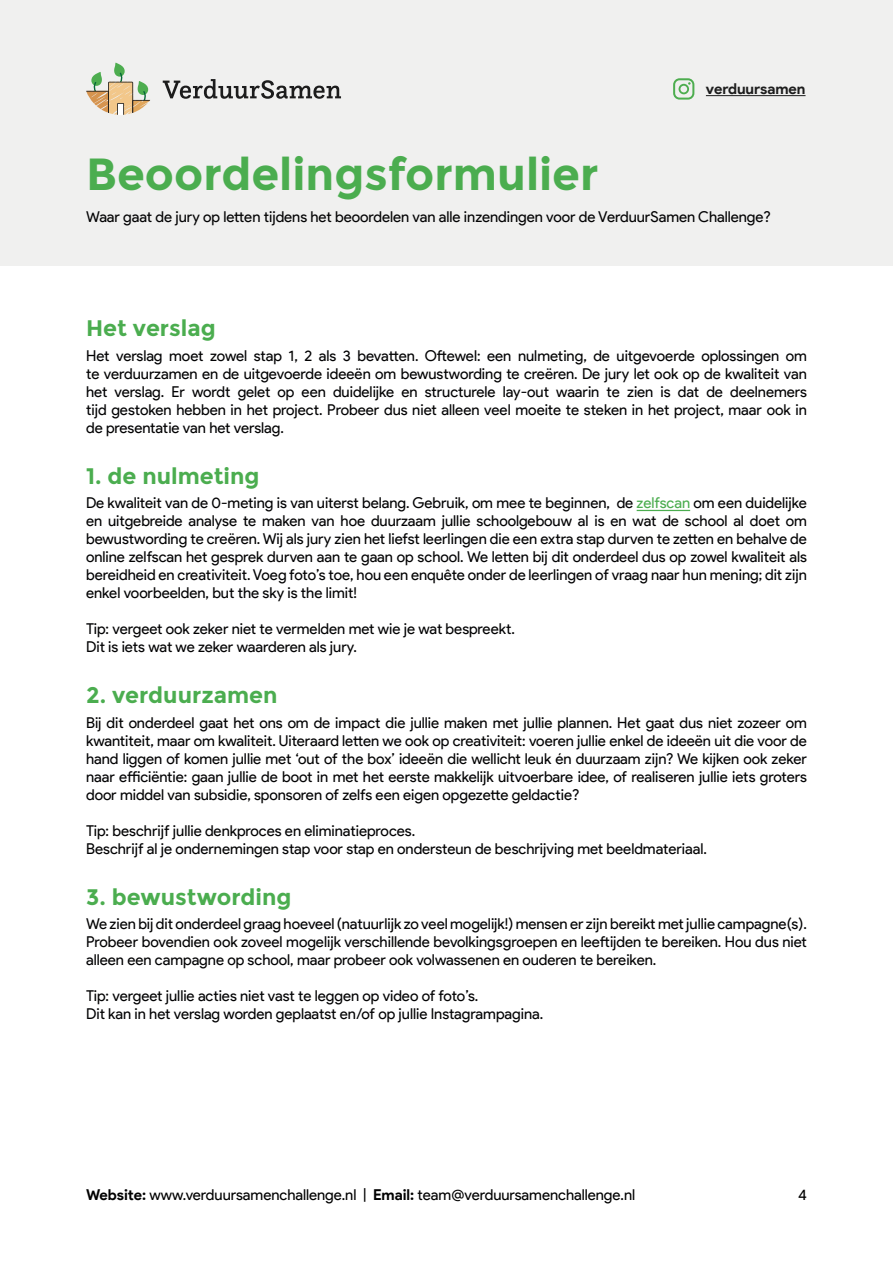
<style>
.page{position:relative;width:893px;height:1263px;background:#fff}
.page>*{position:absolute;margin:0;border:0;box-sizing:border-box;transform-origin:0 0}
.t1{font:700 45px "Montserrat";color:#4bad4f}
.t2{font:700 22.5px "Montserrat";color:#4bad4f}
.t3{font:15px/18px "Product Sans";color:#020203;text-align:justify}
.t4{font:15px "Product Sans";color:#000}
.t5{font:700 15px "Product Sans";color:#1c1c1c}
.s1{color:#4bad4f}
.s2{font-weight:700}
</style>
<div class="page">
<div style="left:0;top:0;width:893px;height:266px;background:#f0f0ef"></div>
<hr style="left:637px;top:510px;width:53px;height:1px;background:#4bad4f">
<svg style="left:673px;top:78px;width:21px;height:22px"></svg>
<svg style="left:86px;top:63px;width:64px;height:52px"></svg>
<svg style="left:163px;top:79px;width:178px;height:20px"></svg>
<hr style="left:706px;top:95px;width:99px;height:1px;background:#1c1c1c">
<h1 class="t1" style="left:86px;top:148px;width:514px">Beoordelingsformulier</h1>
<p class="t5" style="left:706px;top:80px;width:101px">verduursamen</p>
<p class="t3" style="left:86px;top:208px;width:686px">Waar gaat de jury op letten tijdens het beoordelen van alle inzendingen voor de VerduurSamen Challenge?</p>
<h2 class="t2" style="left:86px;top:315px;width:131px">Het verslag</h2>
<p class="t3" style="left:86px;top:347px;width:722px">Het verslag moet zowel stap 1, 2 als 3 bevatten. Oftewel: een nulmeting, de uitgevoerde oplossingen om te verduurzamen en de uitgevoerde ideeën om bewustwording te creëren. De jury let ook op de kwaliteit van het verslag. Er wordt gelet op een duidelijke en structurele lay-out waarin te zien is dat de deelnemers tijd gestoken hebben in het project. Probeer dus niet alleen veel moeite te steken in het project, maar ook in de presentatie van het verslag.</p>
<h2 class="t2" style="left:86px;top:462px;width:175px">1. de nulmeting</h2>
<p class="t3" style="left:86px;top:494px;width:722px">De kwaliteit van de 0-meting is van uiterst belang. Gebruik, om mee te beginnen, de <span class="s1">zelfscan</span> om een duidelijke en uitgebreide analyse te maken van hoe duurzaam jullie schoolgebouw al is en wat de school al doet om bewustwording te creëren. Wij als jury zien het liefst leerlingen die een extra stap durven te zetten en behalve de online zelfscan het gesprek durven aan te gaan op school. We letten bij dit onderdeel dus op zowel kwaliteit als bereidheid en creativiteit. Voeg foto’s toe, hou een enquête onder de leerlingen of vraag naar hun mening; dit zijn enkel voorbeelden, but the sky is the limit!</p>
<p class="t3" style="left:86px;top:620px;width:430px">Tip: vergeet ook zeker niet te vermelden met wie je wat bespreekt.<br>Dit is iets wat we zeker waarderen als jury.</p>
<h2 class="t2" style="left:86px;top:682px;width:193px">2. verduurzamen</h2>
<p class="t3" style="left:86px;top:714px;width:722px">Bij dit onderdeel gaat het ons om de impact die jullie maken met jullie plannen. Het gaat dus niet zozeer om kwantiteit, maar om kwaliteit. Uiteraard letten we ook op creativiteit: voeren jullie enkel de ideeën uit die voor de hand liggen of komen jullie met ‘out of the box’ ideeën die wellicht leuk én duurzaam zijn? We kijken ook zeker naar efficiëntie: gaan jullie de boot in met het eerste makkelijk uitvoerbare idee, of realiseren jullie iets groters door middel van subsidie, sponsoren of zelfs een eigen opgezette geldactie?</p>
<p class="t3" style="left:86px;top:822px;width:622px">Tip: beschrijf jullie denkproces en eliminatieproces.<br>Beschrijf al je ondernemingen stap voor stap en ondersteun de beschrijving met beeldmateriaal.</p>
<h2 class="t2" style="left:86px;top:883px;width:207px">3. bewustwording</h2>
<p class="t3" style="left:86px;top:915px;width:722px">We zien bij dit onderdeel graag hoeveel (natuurlijk zo veel mogelijk!) mensen er zijn bereikt met jullie campagne(s).<br>Probeer bovendien ook zoveel mogelijk verschillende bevolkingsgroepen en leeftijden te bereiken. Hou dus niet alleen een campagne op school, maar probeer ook volwassenen en ouderen te bereiken.</p>
<p class="t3" style="left:86px;top:987px;width:459px">Tip: vergeet jullie acties niet vast te leggen op video of foto’s.<br>Dit kan in het verslag worden geplaatst en/of op jullie Instagrampagina.</p>
<p class="t4" style="left:86px;top:1187px;width:551px"><span class="s2">Website:</span> www.verduursamenchallenge.nl | <span class="s2">Email:</span> team@verduursamenchallenge.nl</p>
<p class="t4" style="left:798px;top:1187px;width:10px">4</p>
</div>
